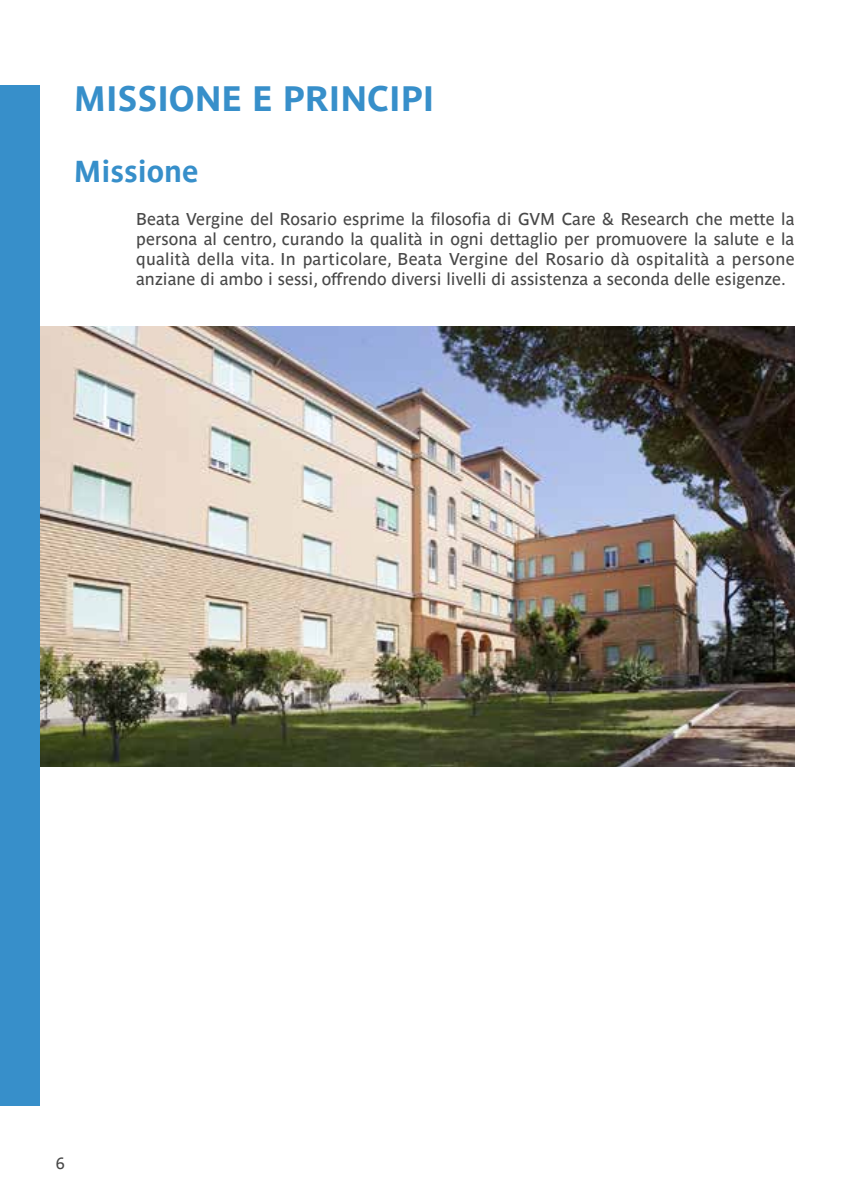
<style>
.page{position:relative;width:851px;height:1191px;background:#fff}
.page>*{position:absolute;margin:0;border:0;box-sizing:border-box;transform-origin:0 0}
.t1{font:700 35px "Parisine Ptf";color:#378fca}
.t2{font:700 30px "Parisine Ptf";color:#378fca}
.t3{font:17px/20px "Parisine Ptf";letter-spacing:.01em;color:#484848;text-align:justify}
.t4{font:16px "Parisine Ptf";color:#484848}
</style>
<div class="page">
<img style="left:40px;top:326px;width:754px;height:440px">
<div style="left:0;top:85px;width:40px;height:1021px;background:#378fca"></div>
<h1 class="t1" style="left:74px;top:72px;width:362px">MISSIONE E PRINCIPI</h1>
<h2 class="t2" style="left:74px;top:149px;width:127px">Missione</h2>
<p class="t3" style="left:136px;top:207px;width:660px">Beata Vergine del Rosario esprime la filosofia di GVM Care &amp; Research che mette la persona al centro, curando la qualità in ogni dettaglio per promuovere la salute e la qualità della vita. In particolare, Beata Vergine del Rosario dà ospitalità a persone anziane di ambo i sessi, offrendo diversi livelli di assistenza a seconda delle esigenze.</p>
<p class="t4" style="left:56px;top:1150px;width:10px">6</p>
</div>
